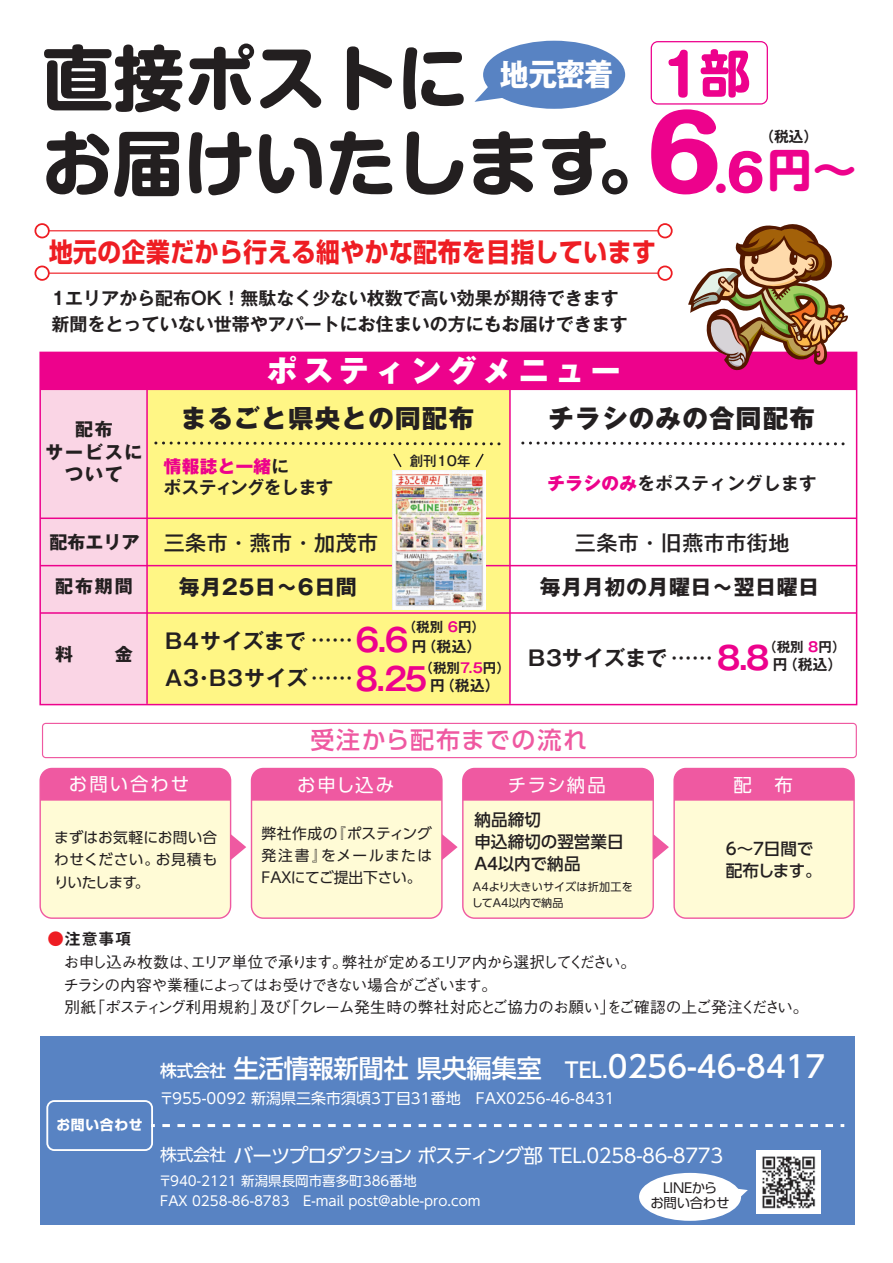
<style>
.page{position:relative;width:893px;height:1263px;background:#fff}
.page>*{position:absolute;margin:0;border:0;box-sizing:border-box;transform-origin:0 0}
.t1{font:700 70.95px/85.1px "Shin M Go Pro";color:#231f20}
.t2{font:700 55.8px "Shin M Go Pro";color:#ed028c}
.t3{font:700 49.5px "Shin M Go Pro";color:#ed028c}
.t4{font:700 30.75px "Gothic MB101 Pro";color:#fff;scale:.94 1}
.t5{font:800 30px "Gothic MB101 Pro";letter-spacing:.2em;color:#fff}
.t6{font:700 26.4px "Shin Go Pro";letter-spacing:.025em;color:#ee1d23;scale:.9 1}
.t7{font:500 25.5px "UD Shin Go Pro";letter-spacing:-.02em;color:#fff}
.t8{font:800 25.5px "Gothic MB101 Pro";letter-spacing:.05em;color:#231f20}
.t9{font:500 24px "UD Shin Go Pro";letter-spacing:.065em;color:#ef59a1}
.t10{font:700 21px "Gothic MB101 Pro";letter-spacing:.025em;color:#231f20}
.t11{font:500 21px "Gothic MB101 Pro";letter-spacing:.025em;color:#231f20}
.t12{font:700 21px "Gothic MB101 Pro De";letter-spacing:.04em;color:#231f20}
.t13{font:700 21px "Gothic MB101 Pro De";letter-spacing:.02em;color:#231f20}
.t14{font:700 21px "Gothic MB101 Pro De";color:#231f20}
.t15{font:19.5px "UD Shin Go Pro";letter-spacing:-.045em;color:#fff}
.t16{font:18.45px "UD Shin Go Pro";letter-spacing:.095em;color:#fff}
.t17{font:700 18px/25.5px "Gothic MB101 Pro De";color:#231f20}
.t18{font:700 18px/22.5px "Gothic MB101 Pro";letter-spacing:.1em;color:#231f20;text-align:center}
.t19{font:700 17.55px "Gothic MB101 Pro De";letter-spacing:.015em;color:#231f20}
.t20{font:700 17.55px "Gothic MB101 Pro De";letter-spacing:-.03em;color:#231f20}
.t21{font:800 17.55px "Gothic MB101 Pro";letter-spacing:.025em;color:#ed028c}
.t22{font:500 16.65px/22.2px "UD Shin Go Pro";letter-spacing:-.01em;color:#231f20}
.t23{font:16.5px "Midashi Go Pro MB31";color:#231f20}
.t24{font:500 15.75px/22.5px "Gothic BBB Pro";letter-spacing:-.06em;color:#231f20}
.t25{font:15px "UD Shin Go Pro";color:#fff}
.t26{font:14.7px/22.2px "UD Shin Go Pro";color:#231f20;text-align:justify}
.t27{font:700 14.7px "Gothic MB101 Pro De";letter-spacing:.04em;color:#231f20}
.t28{font:700 13.8px "Shin Go Pro";letter-spacing:.05em;color:#fff}
.t29{font:13.5px/19.5px "UD Shin Go Pro";color:#fff}
.t30{font:700 13.5px "Gothic MB101 Pro De";color:#231f20}
.t31{font:13.5px/15px "UD Shin Go Pro";letter-spacing:-.025em;color:#231f20;text-align:center}
.t32{font:500 13.5px "Gothic MB101 Pro";color:#231f20}
.t33{font:11.1px/16.6px "UD Shin Go Pro";color:#231f20}
.s1{font-size:50.7px}
.s2{font-size:99px}
.s3{font-size:45px}
.s4{font-family:"Gothic MB101 Pro De";font-weight:700;color:#231f20}
.s5{font-family:"Gothic MB101 Pro";font-weight:800;color:#ed028c}
.s6{color:#ed028c}
.s7{font-size:31.5px;color:#ed028c}
.s8{color:#ee1d23}
.s9{font-size:16.8px}
.s10{font-size:21px}
.s11{font-size:30px}
</style>
<div class="page">
<div style="left:40px;top:768px;width:191px;height:150px;background:#fffbd6;border-radius:12px"></div>
<div style="left:39px;top:768px;width:192px;height:151px;border:1px solid #ef59a1;border-radius:12px"></div>
<div style="left:40px;top:768px;width:191px;height:33px;background:#ef59a1"></div>
<div style="left:251px;top:768px;width:191px;height:150px;background:#fffbd6;border-radius:12px"></div>
<div style="left:251px;top:768px;width:192px;height:151px;border:1px solid #ef59a1;border-radius:12px"></div>
<div style="left:251px;top:768px;width:191px;height:33px;background:#ef59a1"></div>
<div style="left:463px;top:768px;width:190px;height:150px;background:#fffbd6;border-radius:12px"></div>
<div style="left:462px;top:768px;width:192px;height:151px;border:1px solid #ef59a1;border-radius:12px"></div>
<div style="left:463px;top:768px;width:190px;height:33px;background:#ef59a1"></div>
<div style="left:674px;top:768px;width:180px;height:150px;background:#fffbd6;border-radius:12px"></div>
<div style="left:673px;top:768px;width:182px;height:151px;border:1px solid #ef59a1;border-radius:12px"></div>
<div style="left:674px;top:768px;width:180px;height:33px;background:#ef59a1"></div>
<svg style="left:231px;top:834px;width:15px;height:26px"></svg>
<svg style="left:442px;top:834px;width:16px;height:26px"></svg>
<svg style="left:653px;top:834px;width:16px;height:26px"></svg>
<div style="left:42px;top:723px;width:815px;height:35px;border:1px solid #ef59a1;border-radius:3px"></div>
<div style="left:40px;top:352px;width:817px;height:37px;background:#ed028c"></div>
<div style="left:147px;top:389px;width:363px;height:315px;background:#fff685"></div>
<div style="left:483px;top:41px;width:142px;height:68px;background:#5883c3;border-radius:50%"></div>
<svg style="left:474px;top:77px;width:37px;height:25px"></svg>
<div style="left:40px;top:389px;width:107px;height:315px;background:#fad5e5"></div>
<hr style="left:40px;top:389px;width:817px;height:1px;background:#ed028c">
<hr style="left:146px;top:389px;width:2px;height:315px;background:#ed028c">
<hr style="left:509px;top:389px;width:2px;height:315px;background:#ed028c">
<svg style="left:521px;top:441px;width:324px;height:5px"></svg>
<svg style="left:651px;top:41px;width:117px;height:64px"></svg>
<hr style="left:41px;top:230px;width:624px;height:1px;background:#ee1d23">
<svg style="left:35px;top:223px;width:16px;height:15px"></svg>
<svg style="left:657px;top:223px;width:16px;height:15px"></svg>
<hr style="left:41px;top:273px;width:624px;height:1px;background:#ee1d23">
<svg style="left:35px;top:265px;width:16px;height:16px"></svg>
<svg style="left:657px;top:266px;width:16px;height:15px"></svg>
<div style="left:39px;top:352px;width:818px;height:353px;border:2px solid #ed028c"></div>
<hr style="left:40px;top:517px;width:817px;height:2px;background:#ed028c">
<hr style="left:40px;top:565px;width:817px;height:1px;background:#ed028c">
<hr style="left:40px;top:612px;width:817px;height:2px;background:#ed028c">
<div style="left:40px;top:1037px;width:815px;height:188px;background:#5883c3"></div>
<img style="left:393px;top:470px;width:92px;height:139px">
<svg style="left:154px;top:441px;width:347px;height:27px"></svg>
<img style="left:757px;top:1150px;width:64px;height:64px">
<svg style="left:688px;top:224px;width:161px;height:147px"></svg>
<svg style="left:46px;top:1100px;width:109px;height:51px"></svg>
<svg style="left:162px;top:1124px;width:682px;height:3px"></svg>
<div style="left:639px;top:1173px;width:102px;height:48px;background:#fff;border-radius:50%"></div>
<svg style="left:737px;top:1188px;width:11px;height:12px"></svg>
<h1 class="t1" style="left:42px;top:27px;width:628px">直接ポストに<br>お届けいたします。</h1>
<h2 class="t2" style="left:663px;top:30px;width:88px">1<span class="s1">部</span></h2>
<h3 class="t4" style="left:500px;top:49px;width:122px">地元密着</h3>
<h3 class="t3" style="left:646px;top:133px;width:212px"><span class="s2">6</span>.6<span class="s3">円～</span></h3>
<p class="t27" style="left:759px;top:124px;width:60px">（税込）</p>
<h3 class="t6" style="left:49px;top:231px;width:676px">地元の企業だから行える細やかな配布を目指しています</h3>
<p class="t17" style="left:52px;top:284px;width:577px">1エリアから配布OK！無駄なく少ない枚数で高い効果が期待できます新聞をとっていない世帯やアパートにお住まいの方にもお届けできます</p>
<p class="t18" style="left:75px;top:416px;width:39px">配布</p>
<p class="t18" style="left:45px;top:438px;width:99px">サービスについて</p>
<p class="t18" style="left:49px;top:529px;width:92px">配布エリア</p>
<h3 class="t5" style="left:267px;top:345px;width:355px">ポスティングメニュー</h3>
<h3 class="t8" style="left:548px;top:397px;width:268px">チラシのみの合同配布</h3>
<p class="t21" style="left:164px;top:451px;width:127px">情報誌と一緒<span class="s4">に</span></p>
<p class="t20" style="left:164px;top:473px;width:171px">ポスティングをします</p>
<p class="t19" style="left:548px;top:469px;width:271px"><span class="s5">チラシのみ</span>をポスティングします</p>
<h3 class="t8" style="left:181px;top:397px;width:295px">まるごと県央との同配布</h3>
<p class="t32" style="left:410px;top:449px;width:62px">創刊10年</p>
<h3 class="t11" style="left:164px;top:525px;width:216px">三条市・燕市・加茂市</h3>
<h3 class="t11" style="left:575px;top:525px;width:216px">三条市・旧燕市市街地</h3>
<p class="t18" style="left:55px;top:572px;width:79px">配布期間</p>
<h3 class="t10" style="left:179px;top:570px;width:180px">毎月25日～6日間</h3>
<h3 class="t10" style="left:540px;top:570px;width:281px">毎月月初の月曜日～翌日曜日</h3>
<p class="t18" style="left:55px;top:640px;width:79px">料　　金</p>
<p class="t30" style="left:403px;top:616px;width:84px">（税別 <span class="s6">6</span>円）</p>
<h3 class="t13" style="left:165px;top:624px;width:189px">B4サイズまで ……</h3>
<p class="t27" style="left:356px;top:634px;width:127px"><span class="s7">6.6</span> 円（税込）</p>
<p class="t30" style="left:420px;top:657px;width:92px">（税別<span class="s6">7.5</span>円）</p>
<p class="t27" style="left:356px;top:673px;width:145px"><span class="s7">8.25</span> 円（税込）</p>
<h3 class="t12" style="left:165px;top:661px;width:189px">A3・B3サイズ……</h3>
<p class="t30" style="left:763px;top:636px;width:84px">（税別 <span class="s6">8</span>円）</p>
<p class="t27" style="left:717px;top:652px;width:127px"><span class="s7">8.8</span> 円（税込）</p>
<h3 class="t14" style="left:528px;top:640px;width:186px">B3サイズまで ……</h3>
<h3 class="t9" style="left:310px;top:720px;width:278px">受注から配布までの流れ</h3>
<p class="t16" style="left:69px;top:769px;width:122px">お問い合わせ</p>
<p class="t16" style="left:297px;top:770px;width:99px">お申し込み</p>
<p class="t26" style="left:261px;top:821px;width:172px">弊社作成の『ポスティング発注書』をメールまたはFAXにてご提出下さい。</p>
<p class="t26" style="left:54px;top:826px;width:164px">まずはお気軽にお問い合わせください。お見積もりいたします。</p>
<p class="t23" style="left:48px;top:925px;width:86px"><span class="s8">●</span>注意事項</p>
<p class="t16" style="left:508px;top:770px;width:99px">チラシ納品</p>
<p class="t22" style="left:474px;top:808px;width:151px">納品締切<br>申込締切の翌営業日<br>A4以内で納品</p>
<p class="t33" style="left:472px;top:878px;width:163px">A4より大きいサイズは折加工をしてA4以内で納品</p>
<p class="t16" style="left:733px;top:770px;width:61px">配　布</p>
<p class="t22" style="left:726px;top:837px;width:97px">6～7日間で配布します。</p>
<p class="t24" style="left:63px;top:949px;width:747px">お申し込み枚数は、エリア単位で承ります。弊社が定めるエリア内から選択してください。<br>チラシの内容や業種によってはお受けできない場合がございます。<br>別紙「ポスティング利用規約」及び「クレーム発生時の弊社対応とご協力のお願い」をご確認の上ご発注ください。</p>
<h3 class="t7" style="left:160px;top:1047px;width:667px"><span class="s9">株式会社</span>生活情報新聞社 県央編集室 <span class="s10">TEL.</span><span class="s11">0256-46-8417</span></h3>
<p class="t28" style="left:56px;top:1114px;width:88px">お問い合わせ</p>
<p class="t25" style="left:159px;top:1086px;width:457px">〒955-0092 新潟県三条市須頃3丁目31番地　FAX0256-46-8431</p>
<p class="t15" style="left:160px;top:1139px;width:564px"><span class="s9">株式会社</span>バーツプロダクション ポスティング部 TEL.0258-86-8773</p>
<p class="t29" style="left:158px;top:1171px;width:323px">〒940-2121 新潟県長岡市喜多町386番地<br>FAX 0258-86-8783　E-mail post@able-pro.com</p>
<p class="t31" style="left:650px;top:1179px;width:81px">LINEから<br>お問い合わせ</p>
</div>
